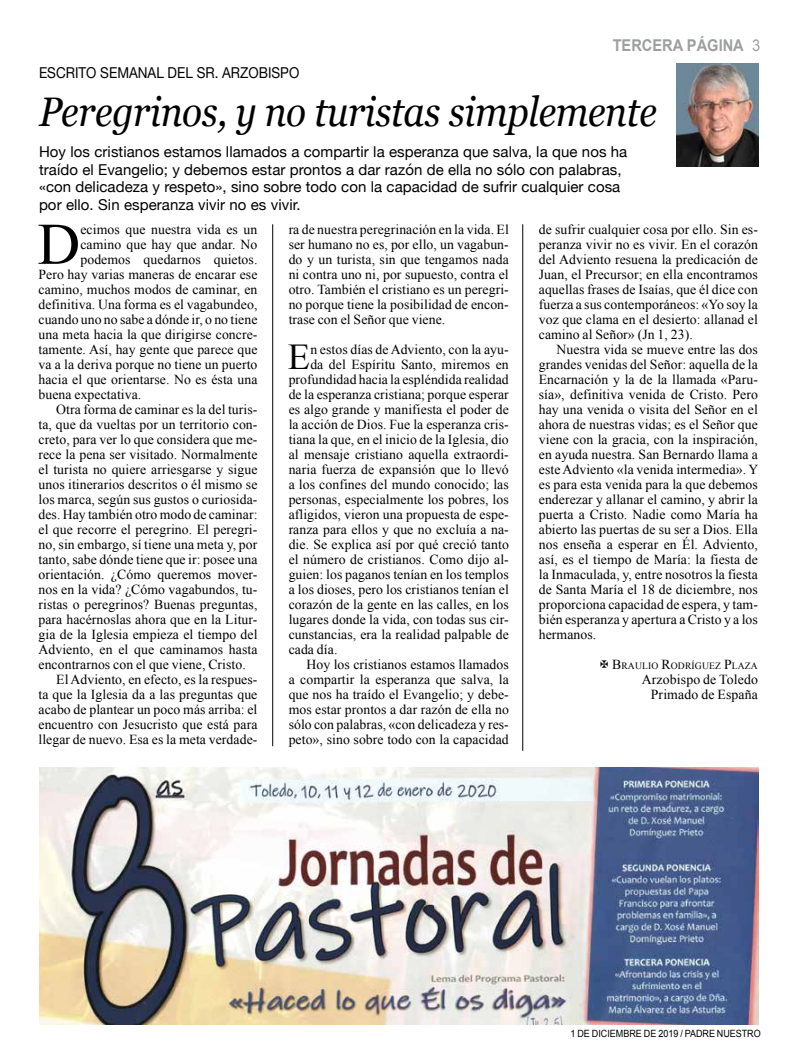
<style>
.page{position:relative;width:798px;height:1063px;background:#fff}
.page>*{position:absolute;margin:0;border:0;box-sizing:border-box;transform-origin:0 0}
.t1{font:59px "Times New Roman";color:#000}
.t2{font:italic 41.25px "Georgia";letter-spacing:-.01em;color:#000;scale:.9 1}
.t3{font:36.38px "Times New Roman";color:#000}
.t4{font:700 16.25px "Arial";color:#9c9e9f;scale:.9 1}
.t5{font:15px/17.5px "Helvetica Neue";letter-spacing:.005em;color:#000}
.t6{font:15px "Helvetica Neue";letter-spacing:.005em;color:#000;scale:.9 1}
.t7{font:13.75px/15px "Times New Roman";letter-spacing:.005em;color:#000;text-align:justify}
.t8{font:10px "Arial";color:#000;scale:.9 1}
.t9{font:9.62px "Times New Roman";letter-spacing:.015em;color:#000}
.s1{font-weight:400}
.s2{font-size:13.75px}
</style>
<div class="page">
<img style="left:676px;top:64px;width:82px;height:102px">
<hr style="left:522px;top:224px;width:1px;height:527px;background:#000">
<hr style="left:272px;top:224px;width:1px;height:522px;background:#000">
<img style="left:39px;top:767px;width:719px;height:257px">
<p class="t4" style="left:612px;top:34px;width:165px">TERCERA PÁGINA <span class="s1">3</span></p>
<p class="t6" style="left:39px;top:62px;width:290px">ESCRITO SEMANAL DEL SR. ARZOBISPO</p>
<h2 class="t2" style="left:39px;top:81px;width:687px">Peregrinos, y no turistas simplemente</h2>
<p class="t5" style="left:39px;top:144px;width:589px">Hoy los cristianos estamos llamados a compartir la esperanza que salva, la que nos ha traído el Evangelio; y debemos estar prontos a dar razón de ella no sólo con palabras, «con delicadeza y respeto», sino sobre todo con la capacidad de sufrir cualquier cosa por ello. Sin esperanza vivir no es vivir.</p>
<h1 class="t1" style="left:37px;top:204px;width:44px">D</h1>
<p class="t7" style="left:80px;top:222px;width:178px">ecimos que nuestra vida es un</p>
<p class="t7" style="left:80px;top:237px;width:178px">camino que hay que andar. No</p>
<p class="t7" style="left:80px;top:252px;width:178px">podemos quedarnos quietos.</p>
<p class="t7" style="left:38px;top:267px;width:220px">Pero hay varias maneras de encarar ese</p>
<p class="t7" style="left:38px;top:282px;width:220px">camino, muchos modos de caminar, en</p>
<p class="t7" style="left:38px;top:297px;width:220px">definitiva. Una forma es el vagabundeo,</p>
<p class="t7" style="left:38px;top:312px;width:220px">cuando uno no sabe a dónde ir, o no tiene</p>
<p class="t7" style="left:38px;top:327px;width:220px">una meta hacia la que dirigirse concre-</p>
<p class="t7" style="left:38px;top:342px;width:220px">tamente. Así, hay gente que parece que</p>
<p class="t7" style="left:38px;top:357px;width:220px">va a la deriva porque no tiene un puerto</p>
<p class="t7" style="left:38px;top:372px;width:220px">hacia el que orientarse. No es ésta una</p>
<p class="t7" style="left:38px;top:387px;width:104px">buena expectativa.</p>
<p class="t7" style="left:56px;top:402px;width:203px">Otra forma de caminar es la del turis-</p>
<p class="t7" style="left:38px;top:417px;width:220px">ta, que da vueltas por un territorio con-</p>
<p class="t7" style="left:38px;top:432px;width:220px">creto, para ver lo que considera que me-</p>
<p class="t7" style="left:38px;top:447px;width:220px">rece la pena ser visitado. Normalmente</p>
<p class="t7" style="left:38px;top:462px;width:220px">el turista no quiere arriesgarse y sigue</p>
<p class="t7" style="left:38px;top:477px;width:220px">unos itinerarios descritos o él mismo se</p>
<p class="t7" style="left:38px;top:492px;width:220px">los marca, según sus gustos o curiosida-</p>
<p class="t7" style="left:38px;top:507px;width:220px">des. Hay también otro modo de caminar:</p>
<p class="t7" style="left:38px;top:522px;width:220px">el que recorre el peregrino. El peregri-</p>
<p class="t7" style="left:38px;top:537px;width:220px">no, sin embargo, sí tiene una meta y, por</p>
<p class="t7" style="left:38px;top:552px;width:220px">tanto, sabe dónde tiene que ir: posee una</p>
<p class="t7" style="left:38px;top:567px;width:220px">orientación. ¿Cómo queremos mover-</p>
<p class="t7" style="left:38px;top:582px;width:220px">nos en la vida? ¿Cómo vagabundos, tu-</p>
<p class="t7" style="left:38px;top:597px;width:220px">ristas o peregrinos? Buenas preguntas,</p>
<p class="t7" style="left:38px;top:612px;width:220px">para hacérnoslas ahora que en la Litur-</p>
<p class="t7" style="left:38px;top:627px;width:220px">gia de la Iglesia empieza el tiempo del</p>
<p class="t7" style="left:38px;top:642px;width:220px">Adviento, en el que caminamos hasta</p>
<p class="t7" style="left:38px;top:657px;width:209px">encontrarnos con el que viene, Cristo.</p>
<p class="t7" style="left:56px;top:672px;width:203px">El Adviento, en efecto, es la respues-</p>
<p class="t7" style="left:38px;top:687px;width:220px">ta que la Iglesia da a las preguntas que</p>
<p class="t7" style="left:38px;top:702px;width:220px">acabo de plantear un poco más arriba: el</p>
<p class="t7" style="left:38px;top:717px;width:220px">encuentro con Jesucristo que está para</p>
<p class="t7" style="left:38px;top:732px;width:220px">llegar de nuevo. Esa es la meta verdade-</p>
<p class="t7" style="left:288px;top:222px;width:221px">ra de nuestra peregrinación en la vida. El ser humano no es, por ello, un vagabun&shy;do y un turista, sin que tengamos nada ni contra uno ni, por supuesto, contra el otro. También el cristiano es un peregri&shy;no porque tiene la posibilidad de encon&shy;trase con el Señor que viene.</p>
<h3 class="t3" style="left:288px;top:332px;width:24px">E</h3>
<p class="t7" style="left:310px;top:342px;width:200px">n estos días de Adviento, con la ayu-</p>
<p class="t7" style="left:310px;top:357px;width:200px">da del Espíritu Santo, miremos en</p>
<p class="t7" style="left:288px;top:372px;width:221px">profundidad hacia la espléndida realidad</p>
<p class="t7" style="left:288px;top:387px;width:221px">de la esperanza cristiana; porque esperar</p>
<p class="t7" style="left:288px;top:402px;width:222px">es algo grande y manifiesta el poder de</p>
<p class="t7" style="left:288px;top:417px;width:221px">la acción de Dios. Fue la esperanza cris-</p>
<p class="t7" style="left:288px;top:432px;width:221px">tiana la que, en el inicio de la Iglesia, dio</p>
<p class="t7" style="left:288px;top:447px;width:222px">al mensaje cristiano aquella extraordi-</p>
<p class="t7" style="left:288px;top:462px;width:221px">naria fuerza de expansión que lo llevó</p>
<p class="t7" style="left:288px;top:477px;width:221px">a los confines del mundo conocido; las</p>
<p class="t7" style="left:288px;top:492px;width:221px">personas, especialmente los pobres, los</p>
<p class="t7" style="left:288px;top:507px;width:221px">afligidos, vieron una propuesta de espe-</p>
<p class="t7" style="left:288px;top:522px;width:221px">ranza para ellos y que no excluía a na-</p>
<p class="t7" style="left:288px;top:537px;width:222px">die. Se explica así por qué creció tanto</p>
<p class="t7" style="left:288px;top:552px;width:221px">el número de cristianos. Como dijo al-</p>
<p class="t7" style="left:288px;top:567px;width:221px">guien: los paganos tenían en los templos</p>
<p class="t7" style="left:288px;top:582px;width:221px">a los dioses, pero los cristianos tenían el</p>
<p class="t7" style="left:288px;top:597px;width:221px">corazón de la gente en las calles, en los</p>
<p class="t7" style="left:288px;top:612px;width:221px">lugares donde la vida, con todas sus cir-</p>
<p class="t7" style="left:288px;top:627px;width:221px">cunstancias, era la realidad palpable de</p>
<p class="t7" style="left:288px;top:642px;width:50px">cada día.</p>
<p class="t7" style="left:306px;top:657px;width:204px">Hoy los cristianos estamos llamados</p>
<p class="t7" style="left:288px;top:672px;width:221px">a compartir la esperanza que salva, la</p>
<p class="t7" style="left:288px;top:687px;width:221px">que nos ha traído el Evangelio; y debe-</p>
<p class="t7" style="left:288px;top:702px;width:222px">mos estar prontos a dar razón de ella no</p>
<p class="t7" style="left:288px;top:717px;width:221px">sólo con palabras, «con delicadeza y res-</p>
<p class="t7" style="left:288px;top:732px;width:221px">peto», sino sobre todo con la capacidad</p>
<p class="t7" style="left:538px;top:222px;width:220px">de sufrir cualquier cosa por ello. Sin es&shy;peranza vivir no es vivir. En el corazón del Adviento resuena la predicación de Juan, el Precursor; en ella encontramos aquellas frases de Isaías, que él dice con fuerza a sus contemporáneos: «Yo soy la voz que clama en el desierto: allanad el camino al Señor» (Jn 1, 23).</p>
<p class="t7" style="left:538px;top:342px;width:221px;text-indent:18px">Nuestra vida se mueve entre las dos grandes venidas del Señor: aquella de la Encarnación y la de la llamada «Paru&shy;sía», definitiva venida de Cristo. Pero hay una venida o visita del Señor en el ahora de nuestras vidas; es el Señor que viene con la gracia, con la inspiración, en ayuda nuestra. San Bernardo llama a este Adviento «la venida intermedia». Y es para esta venida para la que debemos enderezar y allanar el camino, y abrir la puerta a Cristo. Nadie como María ha abierto las puertas de su ser a Dios. Ella nos enseña a esperar en Él. Adviento, así, es el tiempo de María: la fiesta de la Inmaculada, y, entre nosotros la fiesta de Santa María el 18 de diciembre, nos proporciona capacidad de espera, y tam&shy;bién esperanza y apertura a Cristo y a los hermanos.</p>
<p class="t9" style="left:611px;top:659px;width:147px"><span class="s2">B</span>RAULIO <span class="s2">R</span>ODRÍGUEZ <span class="s2">P</span>LAZA</p>
<p class="t7" style="left:641px;top:672px;width:117px;text-align:right">Arzobispo de Toledo<br>Primado de España</p>
<p class="t8" style="left:570px;top:1027px;width:213px">1 DE DICIEMBRE DE 2019 / PADRE NUESTRO</p>
</div>
